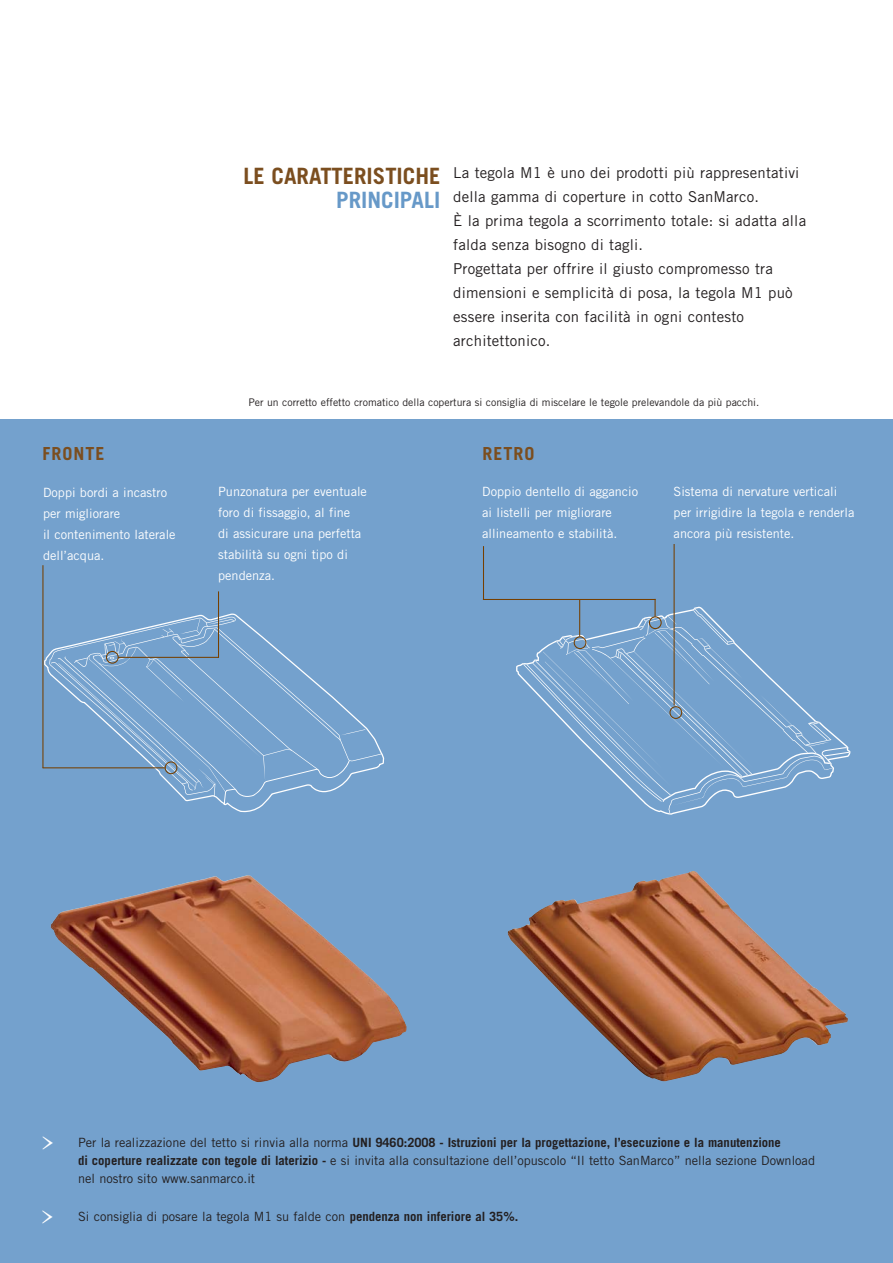
<style>
.page{position:relative;width:893px;height:1263px;background:#fff}
.page>*{position:absolute;margin:0;border:0;box-sizing:border-box;transform-origin:0 0}
.t1{font:30px "Mrs Eaves Roman";color:#fff}
.t2{font:700 22.5px "Trade Gothic";color:#7b4e1f}
.t3{font:700 22.5px "Trade Gothic";color:#6799c8}
.t4{font:700 18px "Trade Gothic";letter-spacing:.055em;color:#7b4e1f}
.t5{font:15px/24px "Trade Gothic";letter-spacing:.01em;color:#231f20}
.t6{font:12.75px/18px "Trade Gothic";color:#231f20}
.t7{font:12.75px/21px "Trade Gothic";color:#fff}
.t8{font:10.5px "Trade Gothic";color:#231f20}
.s1{font-weight:700}
</style>
<div class="page">
<div style="left:0;top:420px;width:893px;height:843px;background:#74a1cd"></div>
<hr style="left:42px;top:565px;width:1px;height:203px;background:#753f00">
<svg style="left:49px;top:617px;width:332px;height:187px"></svg>
<hr style="left:218px;top:591px;width:1px;height:67px;background:#753f00">
<hr style="left:43px;top:767px;width:123px;height:1px;background:#753f00">
<img style="left:508px;top:871px;width:340px;height:210px">
<img style="left:51px;top:875px;width:355px;height:207px">
<hr style="left:118px;top:657px;width:101px;height:1px;background:#753f00">
<hr style="left:483px;top:546px;width:1px;height:54px;background:#753f00">
<hr style="left:483px;top:599px;width:172px;height:1px;background:#753f00">
<svg style="left:523px;top:599px;width:327px;height:215px"></svg>
<hr style="left:673px;top:544px;width:2px;height:161px;background:#753f00">
<h2 class="t2" style="left:243px;top:168px;width:198px">LE CARATTERISTICHE</h2>
<h2 class="t3" style="left:336px;top:192px;width:106px">PRINCIPALI</h2>
<p class="t5" style="left:453px;top:163px;width:354px">La tegola M1 è uno dei prodotti più rappresentativi della gamma di coperture in cotto SanMarco.<br>È la prima tegola a scorrimento totale: si adatta alla falda senza bisogno di tagli.<br>Progettata per offrire il giusto compromesso tra dimensioni e semplicità di posa, la tegola M1 può essere inserita con facilità in ogni contesto architettonico.</p>
<p class="t8" style="left:248px;top:399px;width:512px">Per un corretto effetto cromatico della copertura si consiglia di miscelare le tegole prelevandole da più pacchi.</p>
<h3 class="t4" style="left:42px;top:447px;width:64px">FRONTE</h3>
<h3 class="t4" style="left:482px;top:447px;width:54px">RETRO</h3>
<p class="t7" style="left:43px;top:483px;width:134px">Doppi bordi a incastro per migliorare<br>il contenimento laterale dell’acqua.</p>
<p class="t7" style="left:482px;top:482px;width:157px">Doppio dentello di aggancio ai listelli per migliorare allineamento e stabilità.</p>
<p class="t7" style="left:674px;top:482px;width:182px">Sistema di nervature verticali per irrigidire la tegola e renderla ancora più resistente.</p>
<p class="t7" style="left:218px;top:483px;width:150px">Punzonatura per eventuale foro di fissaggio, al fine<br>di assicurare una perfetta stabilità su ogni tipo di pendenza.</p>
<h1 class="t1" style="left:41px;top:1123px;width:17px">&gt;</h1>
<p class="t6" style="left:78px;top:1135px;width:738px">Per la realizzazione del tetto si rinvia alla norma <span class="s1">UNI 9460:2008 - Istruzioni per la progettazione, l’esecuzione e la manutenzione<br>di coperture realizzate con tegole di laterizio -</span> e si invita alla consultazione dell’opuscolo “Il tetto SanMarco” nella sezione Download nel nostro sito www.sanmarco.it</p>
<h1 class="t1" style="left:40px;top:1197px;width:16px">&gt;</h1>
<p class="t6" style="left:78px;top:1209px;width:442px">Si consiglia di posare la tegola M1 su falde con <span class="s1">pendenza non inferiore al 35%.</span></p>
</div>
